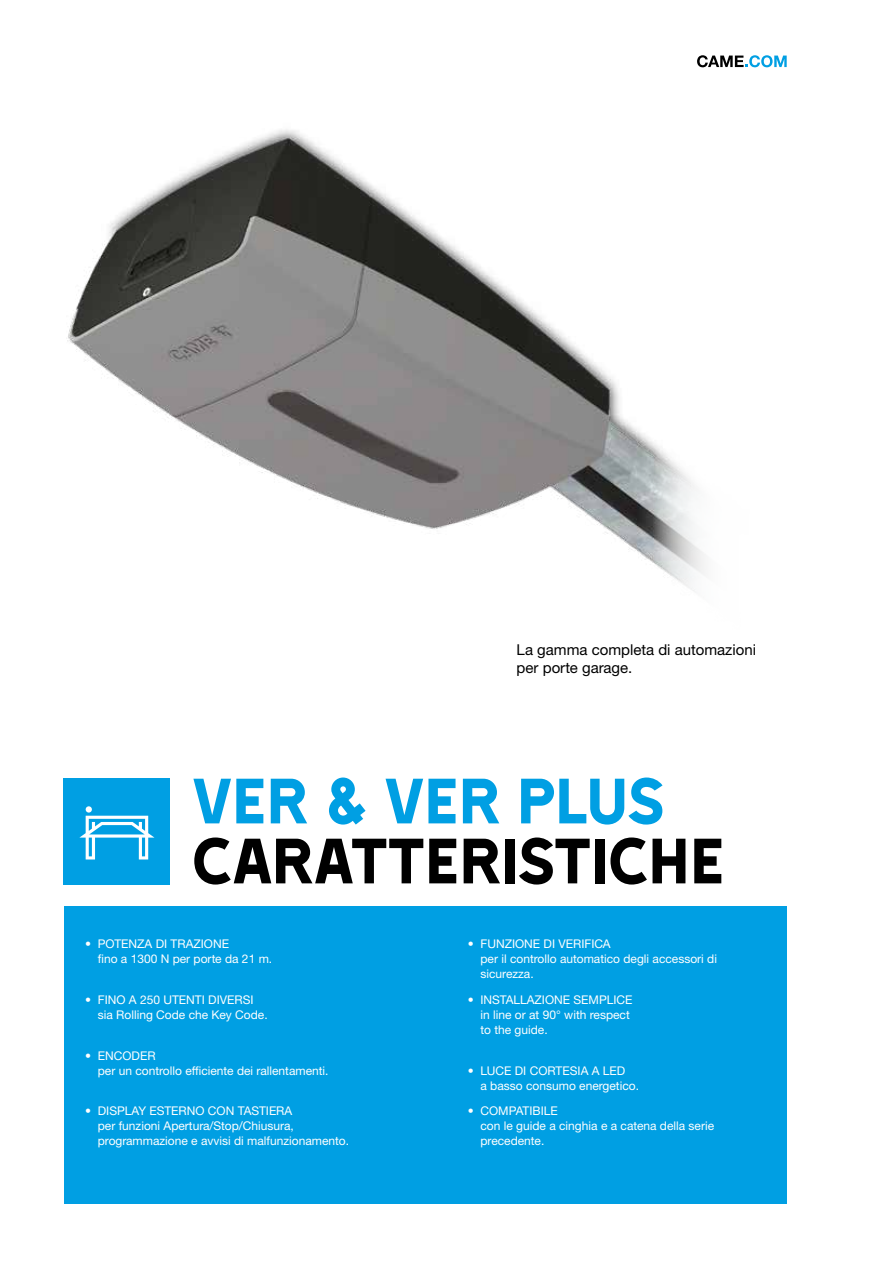
<style>
.page{position:relative;width:893px;height:1263px;background:#fff}
.page>*{position:absolute;margin:0;border:0;box-sizing:border-box;transform-origin:0 0}
.t1{font:73.5px "Came Type";letter-spacing:-.02em;color:#000}
.t2{font:73.5px "Came Type";letter-spacing:-.01em;color:#009fe3}
.t3{font:15px/18px "Helvetica Neue LTW1 G";color:#000}
.t4{font:12px/15px "Helvetica Neue LTW1 G";color:#fff}
</style>
<div class="page">
<img style="left:67px;top:67px;width:690px;height:473px">
<svg style="left:697px;top:55px;width:90px;height:12px"></svg>
<div style="left:64px;top:906px;width:723px;height:297px;background:#009fe3"></div>
<div style="left:64px;top:778px;width:106px;height:106px;background:#009fe3"></div>
<svg style="left:79px;top:806px;width:75px;height:53px"></svg>
<svg style="left:622px;top:375px;width:127px;height:217px"></svg>
<p class="t3" style="left:517px;top:640px;width:241px">La gamma completa di automazioni per porte garage.</p>
<h1 class="t2" style="left:191px;top:762px;width:475px">VER &amp; VER PLUS</h1>
<h1 class="t1" style="left:191px;top:822px;width:535px">CARATTERISTICHE</h1>
<p class="t4" style="left:98px;top:936px;width:176px;text-indent:-13px">• POTENZA DI TRAZIONE<br>fino a 1300 N per porte da 21 m.</p>
<p class="t4" style="left:98px;top:992px;width:171px;text-indent:-13px">• FINO A 250 UTENTI DIVERSI sia Rolling Code che Key Code.</p>
<p class="t4" style="left:98px;top:1048px;width:232px;text-indent:-13px">• ENCODER<br>per un controllo efficiente dei rallentamenti.</p>
<p class="t4" style="left:98px;top:1103px;width:253px;text-indent:-13px">• DISPLAY ESTERNO CON TASTIERA<br>per funzioni Apertura/Stop/Chiusura, programmazione e avvisi di malfunzionamento.</p>
<p class="t4" style="left:480px;top:936px;width:238px;text-indent:-13px">• FUNZIONE DI VERIFICA<br>per il controllo automatico degli accessori di sicurezza.</p>
<p class="t4" style="left:480px;top:992px;width:154px;text-indent:-13px">• INSTALLAZIONE SEMPLICE in line or at 90° with respect to the guide.</p>
<p class="t4" style="left:480px;top:1063px;width:160px;text-indent:-13px">• LUCE DI CORTESIA A LED<br>a basso consumo energetico.</p>
<p class="t4" style="left:480px;top:1103px;width:235px;text-indent:-13px">• COMPATIBILE<br>con le guide a cinghia e a catena della serie precedente.</p>
</div>
